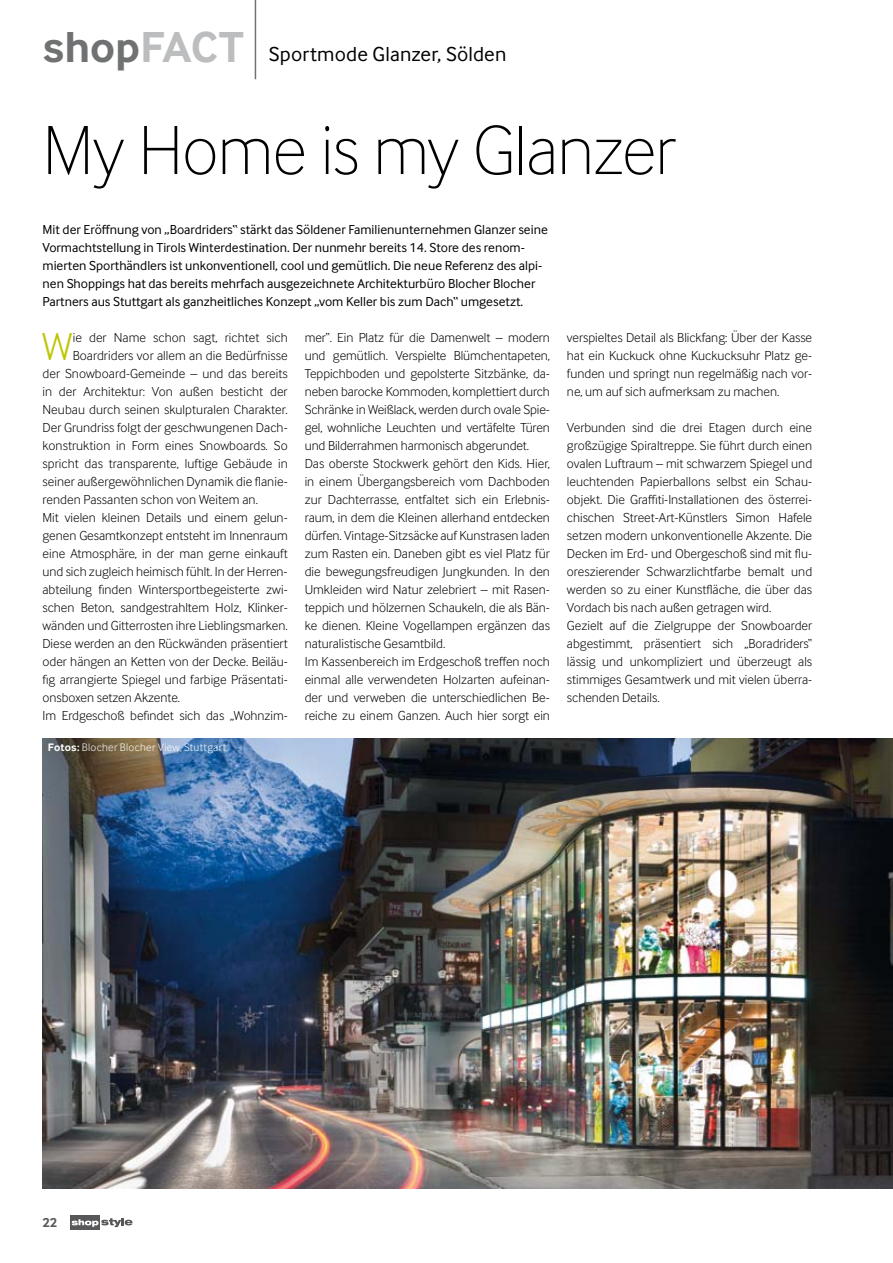
<style>
.page{position:relative;width:893px;height:1263px;background:#fff}
.page>*{position:absolute;margin:0;border:0;box-sizing:border-box;transform-origin:0 0}
.t1{font:100 72px "Inter Face Typo";letter-spacing:-.015em;color:#000}
.t2{font:300 40.5px "Inter Face Typo";color:#bdc500}
.t3{font:21px "Inter Face Typo";letter-spacing:.005em;color:#000}
.t4{font:300 13.5px/18px "Inter Face Typo";color:#000}
.t5{font:13.5px/18px "Inter Face Typo";color:#000}
.t6{font:700 13.5px "Inter Face Typo";color:#58585a}
.t7{font:300 11.25px "Inter Face Typo";letter-spacing:.03em;color:#fff}
.s1{font-weight:700;font-size:45px;color:#707172}
.s2{font-weight:700;font-size:45px;color:#bbbdbe}
.s3{font-weight:700}
</style>
<div class="page">
<div style="left:70px;top:1215px;width:30px;height:14px;background:#58585a"></div>
<svg style="left:72px;top:1218px;width:61px;height:9px"></svg>
<hr style="left:255px;top:0;width:1px;height:79px;background:#707172">
<img style="left:43px;top:738px;width:850px;height:450px">
<h3 class="t3" style="left:43px;top:42px;width:465px"><span class="s1">shop</span><span class="s2">FACT</span> Sportmode Glanzer, Sölden</h3>
<h1 class="t1" style="left:43px;top:109px;width:635px">My Home is my Glanzer</h1>
<p class="t5" style="left:43px;top:220px;width:507px">Mit der Eröffnung von „Boardriders“ stärkt das Söldener Familienunternehmen Glanzer seine Vormachtstellung in Tirols Winterdestination. Der nunmehr bereits 14. Store des renom&shy;mierten Sporthändlers ist unkonventionell, cool und gemütlich. Die neue Referenz des alpi&shy;nen Shoppings hat das bereits mehrfach ausgezeichnete Architekturbüro Blocher Blocher Partners aus Stuttgart als ganzheitliches Konzept „vom Keller bis zum Dach“ umgesetzt.</p>
<h2 class="t2" style="left:42px;top:324px;width:32px">W</h2>
<p class="t4" style="left:73px;top:328px;width:216px">ie der Name schon sagt, richtet sich</p>
<p class="t4" style="left:73px;top:346px;width:216px">Boardriders vor allem an die Bedürfnisse</p>
<p class="t4" style="left:43px;top:364px;width:247px">der Snowboard-Gemeinde – und das bereits</p>
<p class="t4" style="left:43px;top:382px;width:247px">in der Architektur: Von außen besticht der</p>
<p class="t4" style="left:43px;top:400px;width:247px">Neubau durch seinen skulpturalen Charakter.</p>
<p class="t4" style="left:43px;top:418px;width:247px">Der Grundriss folgt der geschwungenen Dach-</p>
<p class="t4" style="left:43px;top:436px;width:247px">konstruktion in Form eines Snowboards. So</p>
<p class="t4" style="left:43px;top:454px;width:247px">spricht das transparente, luftige Gebäude in</p>
<p class="t4" style="left:43px;top:472px;width:247px">seiner außergewöhnlichen Dynamik die flanie-</p>
<p class="t4" style="left:43px;top:490px;width:217px">renden Passanten schon von Weitem an.</p>
<p class="t4" style="left:43px;top:508px;width:247px">Mit vielen kleinen Details und einem gelun-</p>
<p class="t4" style="left:43px;top:526px;width:247px">genen Gesamtkonzept entsteht im Innenraum</p>
<p class="t4" style="left:43px;top:544px;width:247px">eine Atmosphäre, in der man gerne einkauft</p>
<p class="t4" style="left:43px;top:562px;width:247px">und sich zugleich heimisch fühlt. In der Herren-</p>
<p class="t4" style="left:43px;top:580px;width:247px">abteilung finden Wintersportbegeisterte zwi-</p>
<p class="t4" style="left:43px;top:598px;width:247px">schen Beton, sandgestrahltem Holz, Klinker-</p>
<p class="t4" style="left:43px;top:616px;width:247px">wänden und Gitterrosten ihre Lieblingsmarken.</p>
<p class="t4" style="left:43px;top:634px;width:247px">Diese werden an den Rückwänden präsentiert</p>
<p class="t4" style="left:43px;top:652px;width:247px">oder hängen an Ketten von der Decke. Beiläu-</p>
<p class="t4" style="left:43px;top:670px;width:247px">fig arrangierte Spiegel und farbige Präsentati-</p>
<p class="t4" style="left:43px;top:688px;width:139px">onsboxen setzen Akzente.</p>
<p class="t4" style="left:43px;top:706px;width:247px">Im Erdgeschoß befindet sich das „Wohnzim-</p>
<p class="t7" style="left:48px;top:741px;width:180px"><span class="s3">Fotos:</span> Blocher Blocher View, Stuttgart</p>
<p class="t4" style="left:305px;top:328px;width:247px">mer“. Ein Platz für die Damenwelt – modern und gemütlich. Verspielte Blümchentapeten, Teppichboden und gepolsterte Sitzbänke, da&shy;neben barocke Kommoden, komplettiert durch Schränke in Weißlack, werden durch ovale Spie&shy;gel, wohnliche Leuchten und vertäfelte Türen und Bilderrahmen harmonisch abgerundet.<br>Das oberste Stockwerk gehört den Kids. Hier, in einem Übergangsbereich vom Dachboden zur Dachterrasse, entfaltet sich ein Erlebnis&shy;raum, in dem die Kleinen allerhand entdecken dürfen. Vintage-Sitzsäcke auf Kunstrasen laden zum Rasten ein. Daneben gibt es viel Platz für die bewegungsfreudigen Jungkunden. In den Umkleiden wird Natur zelebriert – mit Rasen&shy;teppich und hölzernen Schaukeln, die als Bän&shy;ke dienen. Kleine Vogellampen ergänzen das naturalistische Gesamtbild.<br>Im Kassenbereich im Erdgeschoß treffen noch einmal alle verwendeten Holzarten aufeinan&shy;der und verweben die unterschiedlichen Be&shy;reiche zu einem Ganzen. Auch hier sorgt ein</p>
<p class="t4" style="left:567px;top:328px;width:247px;text-align:justify">verspieltes Detail als Blickfang: Über der Kasse hat ein Kuckuck ohne Kuckucksuhr Platz ge&shy;funden und springt nun regelmäßig nach vor&shy;ne, um auf sich aufmerksam zu machen.</p>
<p class="t4" style="left:567px;top:418px;width:247px">Verbunden sind die drei Etagen durch eine großzügige Spiraltreppe. Sie führt durch einen ovalen Luftraum – mit schwarzem Spiegel und leuchtenden Papierballons selbst ein Schau&shy;objekt. Die Graffiti-Installationen des österrei&shy;chischen Street-Art-Künstlers Simon Hafele setzen modern unkonventionelle Akzente. Die Decken im Erd- und Obergeschoß sind mit flu&shy;oreszierender Schwarzlichtfarbe bemalt und werden so zu einer Kunstfläche, die über das Vordach bis nach außen getragen wird.<br>Gezielt auf die Zielgruppe der Snowboarder abgestimmt, präsentiert sich „Boradriders“ lässig und unkompliziert und überzeugt als stimmiges Gesamtwerk und mit vielen überra&shy;schenden Details.</p>
<p class="t6" style="left:43px;top:1215px;width:16px">22</p>
</div>
